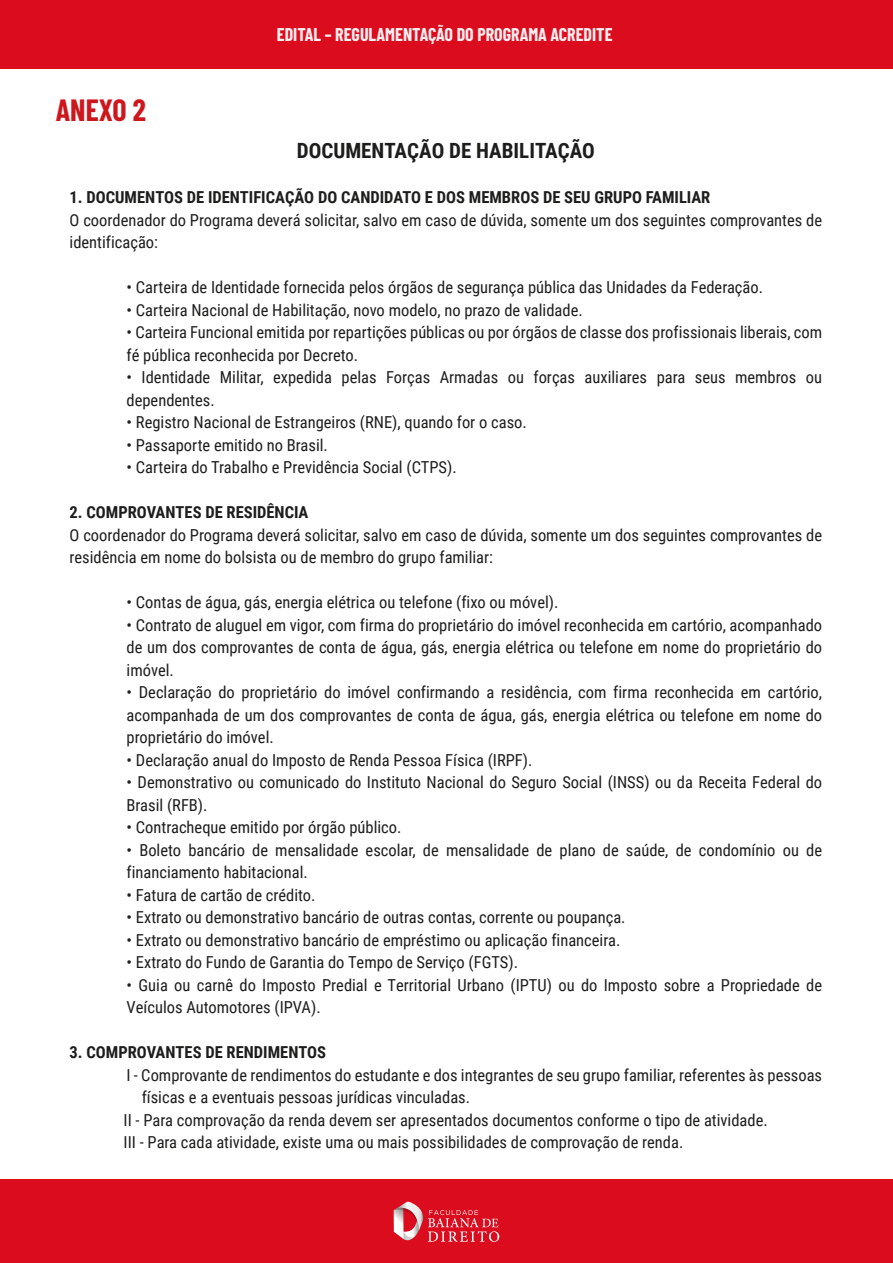
<style>
.page{position:relative;width:893px;height:1263px;background:#fff}
.page>*{position:absolute;margin:0;border:0;box-sizing:border-box;transform-origin:0 0}
.t1{font:700 30px "Barlow Condensed";color:#ce161d}
.t2{font:700 21px "Roboto Condensed";color:#1d1d1b}
.t3{font:700 18px "Barlow Condensed";color:#fdeff0}
.t4{font:16.5px/22.5px "Roboto Condensed";color:#1d1d1b}
.t5{font:700 16.5px "Roboto Condensed";color:#1d1d1b}
</style>
<div class="page">
<div style="left:0;top:0;width:893px;height:69px;background:#dc0c1f"></div>
<div style="left:0;top:1179px;width:893px;height:84px;background:#dc0c1f"></div>
<svg style="left:393px;top:1202px;width:106px;height:40px"></svg>
<h1 class="t1" style="left:56px;top:89px;width:92px">ANEXO 2</h1>
<p class="t3" style="left:277px;top:22px;width:337px">EDITAL – REGULAMENTAÇÃO DO PROGRAMA ACREDITE</p>
<p class="t2" style="left:297px;top:136px;width:300px">DOCUMENTAÇÃO DE HABILITAÇÃO</p>
<p class="t5" style="left:70px;top:186px;width:642px">1. DOCUMENTOS DE IDENTIFICAÇÃO DO CANDIDATO E DOS MEMBROS DE SEU GRUPO FAMILIAR</p>
<p class="t4" style="left:70px;top:208px;width:754px">O coordenador do Programa deverá solicitar, salvo em caso de dúvida, somente um dos seguintes comprovantes de identificação:</p>
<p class="t4" style="left:127px;top:275px;width:638px">• Carteira de Identidade fornecida pelos órgãos de segurança pública das Unidades da Federação.</p>
<p class="t4" style="left:127px;top:298px;width:458px">• Carteira Nacional de Habilitação, novo modelo, no prazo de validade.</p>
<p class="t4" style="left:127px;top:320px;width:697px">• Carteira Funcional emitida por repartições públicas ou por órgãos de classe dos profissionais liberais, com fé pública reconhecida por Decreto.</p>
<p class="t4" style="left:127px;top:365px;width:697px">• Identidade Militar, expedida pelas Forças Armadas ou forças auxiliares para seus membros ou dependentes.</p>
<p class="t4" style="left:127px;top:410px;width:402px">• Registro Nacional de Estrangeiros (RNE), quando for o caso.</p>
<p class="t4" style="left:127px;top:433px;width:203px">• Passaporte emitido no Brasil.</p>
<p class="t4" style="left:127px;top:455px;width:332px">• Carteira do Trabalho e Previdência Social (CTPS).</p>
<p class="t5" style="left:70px;top:501px;width:240px">2. COMPROVANTES DE RESIDÊNCIA</p>
<p class="t4" style="left:70px;top:523px;width:754px">O coordenador do Programa deverá solicitar, salvo em caso de dúvida, somente um dos seguintes comprovantes de residência em nome do bolsista ou de membro do grupo familiar:</p>
<p class="t4" style="left:127px;top:590px;width:433px">• Contas de água, gás, energia elétrica ou telefone (fixo ou móvel).</p>
<p class="t4" style="left:127px;top:613px;width:697px;text-align:justify">• Contrato de aluguel em vigor, com firma do proprietário do imóvel reconhecida em cartório, acompanhado de um dos comprovantes de conta de água, gás, energia elétrica ou telefone em nome do proprietário do imóvel.</p>
<p class="t4" style="left:127px;top:680px;width:697px;text-align:justify">• Declaração do proprietário do imóvel confirmando a residência, com firma reconhecida em cartório, acompanhada de um dos comprovantes de conta de água, gás, energia elétrica ou telefone em nome do proprietário do imóvel.</p>
<p class="t4" style="left:127px;top:748px;width:407px">• Declaração anual do Imposto de Renda Pessoa Física (IRPF).</p>
<p class="t4" style="left:127px;top:770px;width:697px">• Demonstrativo ou comunicado do Instituto Nacional do Seguro Social (INSS) ou da Receita Federal do<br>Brasil (RFB).</p>
<p class="t4" style="left:127px;top:815px;width:276px">• Contracheque emitido por órgão público.</p>
<p class="t4" style="left:127px;top:838px;width:697px">• Boleto bancário de mensalidade escolar, de mensalidade de plano de saúde, de condomínio ou de financiamento habitacional.</p>
<p class="t4" style="left:127px;top:883px;width:190px">• Fatura de cartão de crédito.</p>
<p class="t4" style="left:127px;top:905px;width:500px">• Extrato ou demonstrativo bancário de outras contas, corrente ou poupança.</p>
<p class="t4" style="left:127px;top:928px;width:495px">• Extrato ou demonstrativo bancário de empréstimo ou aplicação financeira.</p>
<p class="t4" style="left:127px;top:950px;width:393px">• Extrato do Fundo de Garantia do Tempo de Serviço (FGTS).</p>
<p class="t4" style="left:127px;top:973px;width:697px">• Guia ou carnê do Imposto Predial e Territorial Urbano (IPTU) ou do Imposto sobre a Propriedade de<br>Veículos Automotores (IPVA).</p>
<p class="t5" style="left:70px;top:1041px;width:258px">3. COMPROVANTES DE RENDIMENTOS</p>
<p class="t4" style="left:127px;top:1063px;width:697px">I - Comprovante de rendimentos do estudante e dos integrantes de seu grupo familiar, referentes às pessoas</p>
<p class="t4" style="left:142px;top:1085px;width:330px">físicas e a eventuais pessoas jurídicas vinculadas.</p>
<p class="t4" style="left:124px;top:1108px;width:646px">II - Para comprovação da renda devem ser apresentados documentos conforme o tipo de atividade.</p>
<p class="t4" style="left:124px;top:1130px;width:561px">III - Para cada atividade, existe uma ou mais possibilidades de comprovação de renda.</p>
</div>
